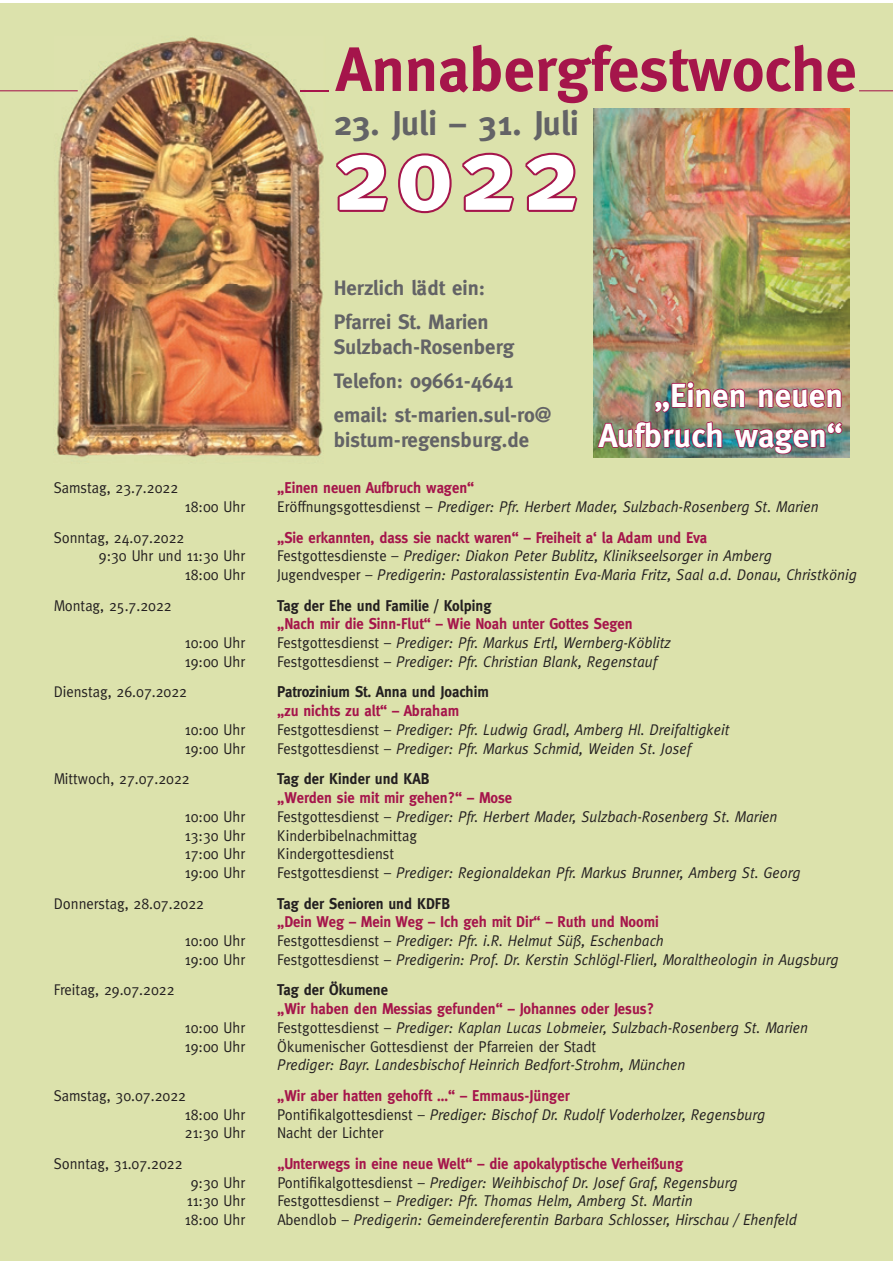
<style>
.page{position:relative;width:893px;height:1263px;background:#fff}
.page>*{position:absolute;margin:0;border:0;box-sizing:border-box;transform-origin:0 0}
.t1{font:700 104.1px "Meta";color:#fff}
.t2{font:700 62.55px "Meta";color:#a5154b}
.t3{font:700 34.35px "Meta";color:#636366}
.t4{font:700 33.3px/40px "Meta";color:#fff;text-align:right}
.t5{font:700 20.85px/33.9px "Meta";color:#636366}
.t6{font:italic 15.6px "Meta";color:#231f20;scale:.94 1}
.t7{font:15.6px "Meta";color:#231f20;scale:.94 1}
.t8{font:700 15.6px "Meta";color:#a5154b;scale:.94 1}
.t9{font:700 15.6px "Meta";color:#231f20;scale:.94 1}
.s1{font-style:normal}
</style>
<div class="page">
<div style="left:0;top:3px;width:893px;height:1257px;background:#dce2ac"></div>
<img style="left:54px;top:37px;width:272px;height:421px">
<svg style="left:301px;top:90px;width:28px;height:1px"></svg>
<hr style="left:0;top:90px;width:78px;height:1px;background:#a5154b">
<hr style="left:859px;top:90px;width:34px;height:1px;background:#a5154b">
<svg style="left:336px;top:152px;width:242px;height:62px"></svg>
<img style="left:593px;top:109px;width:257px;height:348px">
<img style="left:652px;top:381px;width:94px;height:33px">
<svg style="left:757px;top:387px;width:85px;height:22px;background:#ac6267"></svg>
<img style="left:596px;top:420px;width:127px;height:29px">
<img style="left:733px;top:421px;width:112px;height:37px">
<h2 class="t2" style="left:336px;top:33px;width:522px">Annabergfestwoche</h2>
<h3 class="t3" style="left:334px;top:103px;width:247px">23. Juli – 31. Juli</h3>
<h1 class="t1" style="left:334px;top:114px;width:247px">2022</h1>
<h3 class="t5" style="left:334px;top:271px;width:156px">Herzlich lädt ein:<br>Pfarrei St. Marien</h3>
<h3 class="t5" style="left:334px;top:330px;width:219px">Sulzbach-Rosenberg<br>Telefon: 09661-4641 email: st-marien.sul-ro@</h3>
<h3 class="t5" style="left:334px;top:423px;width:197px">bistum-regensburg.de</h3>
<h3 class="t4" style="left:599px;top:375px;width:246px">„Einen neuen<br>Aufbruch wagen“</h3>
<p class="t7" style="left:54px;top:479px;width:134px">Samstag, 23.7.2022</p>
<p class="t8" style="left:277px;top:479px;width:211px">„Einen neuen Aufbruch wagen“</p>
<p class="t7" style="left:185px;top:498px;width:66px">18:00 Uhr</p>
<p class="t6" style="left:277px;top:498px;width:577px"><span class="s1">Eröffnungsgottesdienst –</span> Prediger: Pfr. Herbert Mader, Sulzbach-Rosenberg St. Marien</p>
<p class="t7" style="left:54px;top:528px;width:141px">Sonntag, 24.07.2022</p>
<p class="t8" style="left:277px;top:528px;width:459px">„Sie erkannten, dass sie nackt waren“ – Freiheit a‘ la Adam und Eva</p>
<p class="t7" style="left:99px;top:547px;width:157px">9:30 Uhr und 11:30 Uhr</p>
<p class="t6" style="left:277px;top:547px;width:528px"><span class="s1">Festgottesdienste –</span> Prediger: Diakon Peter Bublitz, Klinikseelsorger in Amberg</p>
<p class="t7" style="left:185px;top:566px;width:66px">18:00 Uhr</p>
<p class="t6" style="left:277px;top:566px;width:618px"><span class="s1">Jugendvesper –</span> Predigerin: Pastoralassistentin Eva-Maria Fritz, Saal a.d. Donau, Christkönig</p>
<p class="t7" style="left:54px;top:596px;width:127px">Montag, 25.7.2022</p>
<p class="t9" style="left:277px;top:596px;width:229px">Tag der Ehe und Familie / Kolping</p>
<p class="t8" style="left:277px;top:615px;width:379px">„Nach mir die Sinn-Flut“ – Wie Noah unter Gottes Segen</p>
<p class="t7" style="left:185px;top:634px;width:66px">10:00 Uhr</p>
<p class="t6" style="left:277px;top:634px;width:420px"><span class="s1">Festgottesdienst –</span> Prediger: Pfr. Markus Ertl, Wernberg-Köblitz</p>
<p class="t7" style="left:185px;top:652px;width:66px">19:00 Uhr</p>
<p class="t6" style="left:277px;top:652px;width:405px"><span class="s1">Festgottesdienst –</span> Prediger: Pfr. Christian Blank, Regenstauf</p>
<p class="t7" style="left:54px;top:683px;width:143px">Dienstag, 26.07.2022</p>
<p class="t9" style="left:277px;top:683px;width:227px">Patrozinium St. Anna und Joachim</p>
<p class="t8" style="left:277px;top:702px;width:195px">„zu nichts zu alt“ – Abraham</p>
<p class="t7" style="left:185px;top:720px;width:66px">10:00 Uhr</p>
<p class="t6" style="left:277px;top:720px;width:483px"><span class="s1">Festgottesdienst –</span> Prediger: Pfr. Ludwig Gradl, Amberg Hl. Dreifaltigkeit</p>
<p class="t7" style="left:185px;top:739px;width:66px">19:00 Uhr</p>
<p class="t6" style="left:277px;top:739px;width:441px"><span class="s1">Festgottesdienst –</span> Prediger: Pfr. Markus Schmid, Weiden St. Josef</p>
<p class="t7" style="left:54px;top:770px;width:146px">Mittwoch, 27.07.2022</p>
<p class="t9" style="left:277px;top:770px;width:163px">Tag der Kinder und KAB</p>
<p class="t8" style="left:277px;top:788px;width:251px">„Werden sie mit mir gehen?“ – Mose</p>
<p class="t7" style="left:185px;top:807px;width:66px">10:00 Uhr</p>
<p class="t6" style="left:277px;top:807px;width:534px"><span class="s1">Festgottesdienst –</span> Prediger: Pfr. Herbert Mader, Sulzbach-Rosenberg St. Marien</p>
<p class="t7" style="left:185px;top:826px;width:66px">13:30 Uhr</p>
<p class="t7" style="left:277px;top:826px;width:150px">Kinderbibelnachmittag</p>
<p class="t7" style="left:185px;top:845px;width:66px">17:00 Uhr</p>
<p class="t7" style="left:277px;top:845px;width:126px">Kindergottesdienst</p>
<p class="t7" style="left:185px;top:863px;width:66px">19:00 Uhr</p>
<p class="t6" style="left:277px;top:863px;width:558px"><span class="s1">Festgottesdienst –</span> Prediger: Regionaldekan Pfr. Markus Brunner, Amberg St. Georg</p>
<p class="t7" style="left:54px;top:894px;width:161px">Donnerstag, 28.07.2022</p>
<p class="t9" style="left:277px;top:894px;width:185px">Tag der Senioren und KDFB</p>
<p class="t8" style="left:277px;top:913px;width:407px">„Dein Weg – Mein Weg – Ich geh mit Dir“ – Ruth und Noomi</p>
<p class="t7" style="left:185px;top:932px;width:66px">10:00 Uhr</p>
<p class="t6" style="left:277px;top:932px;width:413px"><span class="s1">Festgottesdienst –</span> Prediger: Pfr. i.R. Helmut Süß, Eschenbach</p>
<p class="t7" style="left:185px;top:950px;width:66px">19:00 Uhr</p>
<p class="t6" style="left:277px;top:950px;width:599px"><span class="s1">Festgottesdienst –</span> Predigerin: Prof. Dr. Kerstin Schlögl-Flierl, Moraltheologin in Augsburg</p>
<p class="t7" style="left:54px;top:981px;width:130px">Freitag, 29.07.2022</p>
<p class="t9" style="left:277px;top:981px;width:119px">Tag der Ökumene</p>
<p class="t8" style="left:277px;top:1000px;width:402px">„Wir haben den Messias ge funden“ – Johannes oder Jesus?</p>
<p class="t7" style="left:185px;top:1018px;width:66px">10:00 Uhr</p>
<p class="t6" style="left:277px;top:1018px;width:566px"><span class="s1">Festgottesdienst –</span> Prediger: Kaplan Lucas Lobmeier, Sulzbach-Rosenberg St. Marien</p>
<p class="t7" style="left:185px;top:1037px;width:66px">19:00 Uhr</p>
<p class="t7" style="left:277px;top:1037px;width:341px">Ökumenischer Gottesdienst der Pfarreien der Stadt</p>
<p class="t6" style="left:277px;top:1056px;width:435px">Prediger: Bayr. Landesbischof Heinrich Bedfort-Strohm, München</p>
<p class="t7" style="left:54px;top:1086px;width:142px">Samstag, 30.07.2022</p>
<p class="t8" style="left:277px;top:1086px;width:312px">„Wir aber hatten gehofft …“ – Emmaus-Jünger</p>
<p class="t7" style="left:185px;top:1105px;width:66px">18:00 Uhr</p>
<p class="t6" style="left:277px;top:1105px;width:521px"><span class="s1">Pontifikalgottesdienst –</span> Prediger: Bischof Dr. Rudolf Voderholzer, Regensburg</p>
<p class="t7" style="left:185px;top:1124px;width:66px">21:30 Uhr</p>
<p class="t7" style="left:277px;top:1124px;width:114px">Nacht der Lichter</p>
<p class="t7" style="left:54px;top:1154px;width:138px">Sonntag, 31.07.2022</p>
<p class="t8" style="left:277px;top:1154px;width:433px">„Unterwegs in eine neue Welt“ – die apokalyptische Verheißung</p>
<p class="t7" style="left:191px;top:1173px;width:59px">9:30 Uhr</p>
<p class="t6" style="left:277px;top:1173px;width:491px"><span class="s1">Pontifikalgottesdienst –</span> Prediger: Weihbischof Dr. Josef Graf, Regensburg</p>
<p class="t7" style="left:187px;top:1192px;width:64px">11:30 Uhr</p>
<p class="t6" style="left:277px;top:1192px;width:443px"><span class="s1">Festgottesdienst –</span> Prediger: Pfr. Thomas Helm, Amberg St. Martin</p>
<p class="t7" style="left:185px;top:1211px;width:66px">18:00 Uhr</p>
<p class="t6" style="left:277px;top:1211px;width:554px"><span class="s1">Abendlob –</span> Predigerin: Gemeindereferentin Barbara Schlosser, Hirschau / Ehenfeld</p>
</div>
